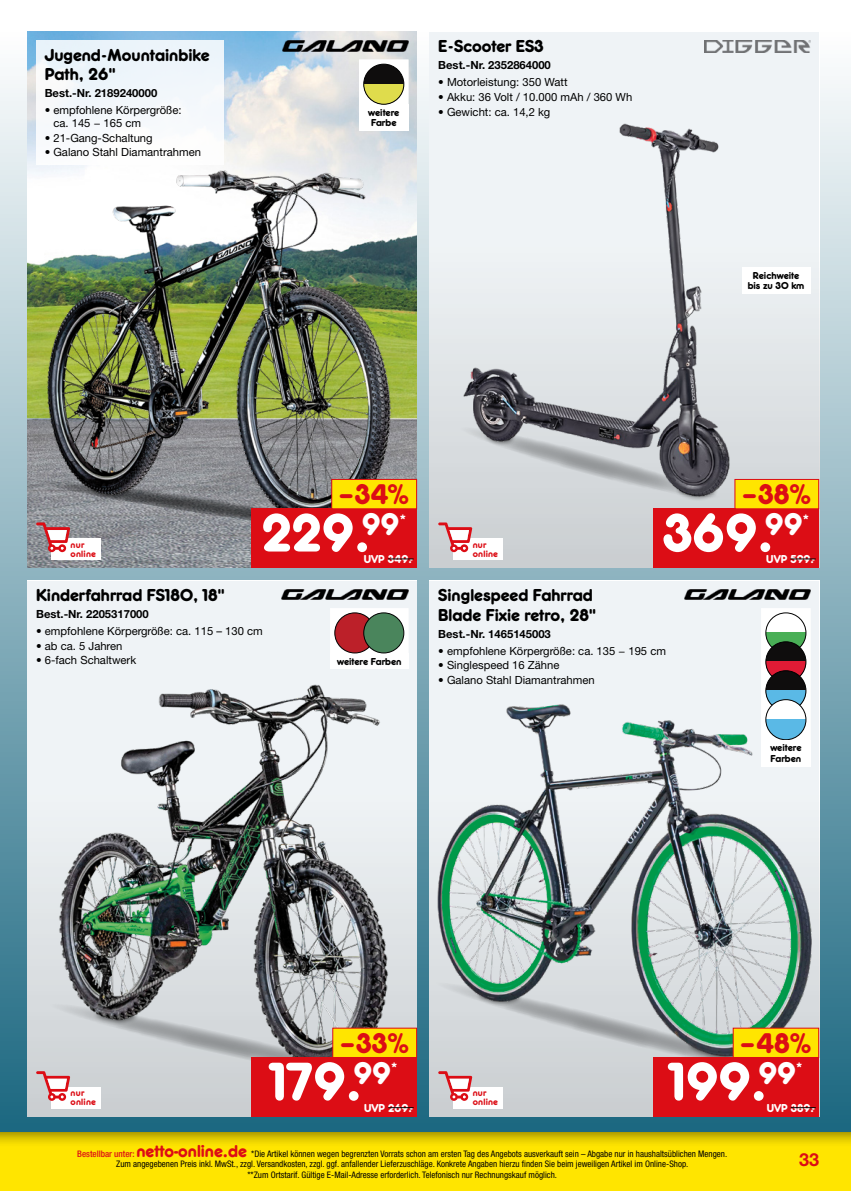
<style>
.page{position:relative;width:851px;height:1191px;background:#fff}
.page>*{position:absolute;margin:0;border:0;box-sizing:border-box;transform-origin:0 0}
.t1{font:500 56.25px "Frankfurter EF";color:#fff}
.t2{font:500 29.7px "Frankfurter EF";color:#dc0d15}
.t3{font:500 18px/19.5px "Frankfurter EF";color:#000}
.t4{font:700 18px "Helvetica Neue LT Std";color:#dc0d15}
.t5{font:500 12px "Frankfurter EF";color:#fff}
.t6{font:11.25px/12.8px "Helvetica Neue LT Std";color:#000}
.t7{font:700 11.25px "Helvetica Neue LT Std";color:#000}
.t8{font:500 10.5px/10.5px "Frankfurter EF";color:#000}
.t9{font:500 9.75px/9px "Frankfurter EF";letter-spacing:.02em;color:#dc0d15}
.t10{font:condensed 9px/10.6px "Helvetica Neue LT Std";color:#000;text-align:center}
.s1{font-weight:500;color:#dc0d15}
.s2{font-family:"Frankfurter D";font-weight:500;font-stretch:normal;font-size:18px;color:#dc0d15}
</style>
<div class="page">
<div style="left:0;top:1125px;width:850px;height:66px;background:#000;opacity:.5"></div>
<div style="left:0;top:32px;width:850px;height:1099px;background:linear-gradient(to bottom,#fdfefe,#1d6880)"></div>
<div style="left:429px;top:32px;width:390px;height:536px;background:linear-gradient(to bottom,#f8fcff,#d0d4d7)"></div>
<svg style="left:429px;top:580px;width:390px;height:536px;fill:#eff3f6"></svg>
<div style="left:28px;top:580px;width:389px;height:536px;background:linear-gradient(to bottom,#f8fcff,#d0d4d7)"></div>
<img style="left:28px;top:32px;width:389px;height:536px">
<img style="left:42px;top:170px;width:354px;height:309px">
<img style="left:437px;top:693px;width:374px;height:334px">
<img style="left:31px;top:684px;width:385px;height:386px">
<div style="left:453px;top:421px;width:273px;height:84px;background:#d1d6d8"></div>
<img style="left:487px;top:496px;width:24px;height:7px">
<div style="left:674px;top:479px;width:44px;height:22px;background:#d1d6d8"></div>
<img style="left:679px;top:496px;width:34px;height:7px">
<img style="left:462px;top:120px;width:271px;height:376px">
<div style="left:36px;top:40px;width:187px;height:125px;background:#f4f8fb"></div>
<div style="left:51px;top:538px;width:50px;height:21px;background:#fff"></div>
<svg style="left:32px;top:476px;width:339px;height:76px;background:#838287"></svg>
<div style="left:453px;top:538px;width:50px;height:21px;background:#fff"></div>
<svg style="left:438px;top:522px;width:34px;height:30px"></svg>
<div style="left:359px;top:105px;width:49px;height:26px;background:#fff"></div>
<svg style="left:358px;top:59px;width:51px;height:50px"></svg>
<div style="left:363px;top:64px;width:41px;height:40px;background:#0f0d0d;border-radius:50%"></div>
<svg style="left:363px;top:84px;width:41px;height:20px"></svg>
<div style="left:363px;top:64px;width:41px;height:41px;border:1px solid #000;border-radius:50%"></div>
<img style="left:282px;top:40px;width:126px;height:11px">
<div style="left:251px;top:508px;width:166px;height:60px;background:#dc0d15"></div>
<svg style="left:388px;top:558px;width:25px;height:1px"></svg>
<div style="left:332px;top:479px;width:84px;height:30px;background:#ffe500"></div>
<div style="left:331px;top:479px;width:86px;height:30px;border:1px solid #dc0d15"></div>
<img style="left:704px;top:40px;width:106px;height:12px">
<div style="left:653px;top:508px;width:166px;height:60px;background:#dc0d15"></div>
<svg style="left:790px;top:558px;width:25px;height:1px"></svg>
<div style="left:734px;top:479px;width:84px;height:30px;background:#ffe500"></div>
<div style="left:734px;top:479px;width:85px;height:30px;border:1px solid #dc0d15"></div>
<div style="left:741px;top:267px;width:69px;height:26px;background:#fff"></div>
<svg style="left:760px;top:608px;width:50px;height:136px"></svg>
<div style="left:765px;top:613px;width:40px;height:40px;background:#fff;border-radius:50%"></div>
<svg style="left:765px;top:633px;width:40px;height:20px"></svg>
<div style="left:765px;top:612px;width:41px;height:41px;border:1px solid #000;border-radius:50%"></div>
<div style="left:765px;top:642px;width:40px;height:40px;background:#0f0d0d;border-radius:50%"></div>
<svg style="left:765px;top:661px;width:40px;height:21px"></svg>
<div style="left:765px;top:641px;width:41px;height:41px;border:1px solid #000;border-radius:50%"></div>
<div style="left:765px;top:670px;width:40px;height:41px;background:#0f0d0d;border-radius:50%"></div>
<svg style="left:765px;top:690px;width:40px;height:21px"></svg>
<div style="left:765px;top:670px;width:41px;height:41px;border:1px solid #000;border-radius:50%"></div>
<div style="left:765px;top:699px;width:40px;height:40px;background:#fff;border-radius:50%"></div>
<svg style="left:765px;top:719px;width:40px;height:20px"></svg>
<div style="left:765px;top:699px;width:41px;height:41px;border:1px solid #000;border-radius:50%"></div>
<div style="left:761px;top:740px;width:49px;height:26px;background:#fff"></div>
<div style="left:453px;top:1087px;width:50px;height:21px;background:#fff"></div>
<svg style="left:428px;top:976px;width:370px;height:124px;background:#bac5c3"></svg>
<img style="left:684px;top:589px;width:126px;height:11px">
<div style="left:653px;top:1057px;width:166px;height:59px;background:#dc0d15"></div>
<svg style="left:790px;top:1107px;width:25px;height:1px"></svg>
<div style="left:733px;top:1028px;width:85px;height:29px;background:#ffe500"></div>
<div style="left:51px;top:1087px;width:50px;height:21px;background:#fff"></div>
<svg style="left:36px;top:998px;width:362px;height:102px;background:#babbbe"></svg>
<div style="left:330px;top:653px;width:78px;height:16px;background:#fff"></div>
<svg style="left:330px;top:608px;width:79px;height:50px"></svg>
<div style="left:335px;top:613px;width:40px;height:40px;background:#bc2029;border-radius:50%"></div>
<div style="left:334px;top:612px;width:41px;height:41px;border:1px solid #000;border-radius:50%"></div>
<div style="left:363px;top:613px;width:41px;height:40px;background:#4a855c;border-radius:50%"></div>
<div style="left:363px;top:612px;width:41px;height:41px;border:1px solid #000;border-radius:50%"></div>
<img style="left:282px;top:589px;width:126px;height:11px">
<div style="left:251px;top:1057px;width:166px;height:59px;background:#dc0d15"></div>
<svg style="left:388px;top:1107px;width:25px;height:1px"></svg>
<div style="left:333px;top:1028px;width:83px;height:29px;background:#ffe500"></div>
<h3 class="t3" style="left:45px;top:45px;width:166px">Jugend-Mountainbike<br>Path, 26"</h3>
<p class="t7" style="left:45px;top:86px;width:114px">Best.-Nr. 2189240000</p>
<p class="t6" style="left:53px;top:104px;width:130px;text-indent:-9px">• empfohlene Körpergröße: ca. 145 − 165 cm</p>
<p class="t6" style="left:45px;top:131px;width:109px">• 21-Gang-Schaltung</p>
<p class="t6" style="left:45px;top:146px;width:158px">• Galano Stahl Diamantrahmen</p>
<p class="t8" style="left:368px;top:107px;width:33px">weitere<br>Farbe</p>
<h3 class="t3" style="left:438px;top:37px;width:107px">E-Scooter ES3</h3>
<p class="t7" style="left:438px;top:58px;width:114px">Best.-Nr. 2352864000</p>
<p class="t6" style="left:438px;top:76px;width:131px">• Motorleistung: 350 Watt</p>
<p class="t6" style="left:438px;top:90px;width:195px">• Akku: 36 Volt / 10.000 mAh / 360 Wh</p>
<p class="t6" style="left:438px;top:105px;width:114px">• Gewicht: ca. 14,2 kg</p>
<p class="t8" style="left:747px;top:270px;width:58px;text-align:center">Reichweite bis zu 30 km</p>
<h2 class="t2" style="left:338px;top:478px;width:74px">–34%</h2>
<h1 class="t1" style="left:262px;top:502px;width:146px">229.<sup>99</sup><sup>*</sup></h1>
<h3 class="t5" style="left:364px;top:552px;width:51px">UVP 349.-</h3>
<p class="t9" style="left:71px;top:540px;width:27px">nur online</p>
<p class="t9" style="left:472px;top:540px;width:27px">nur online</p>
<h2 class="t2" style="left:741px;top:478px;width:73px">–38%</h2>
<h1 class="t1" style="left:662px;top:502px;width:148px">369.<sup>99</sup><sup>*</sup></h1>
<h3 class="t5" style="left:766px;top:552px;width:51px">UVP 599.-</h3>
<h3 class="t3" style="left:36px;top:585px;width:190px">Kinderfahrrad FS180, 18"</h3>
<p class="t7" style="left:36px;top:607px;width:114px">Best.-Nr. 2205317000</p>
<p class="t6" style="left:36px;top:624px;width:228px">• empfohlene Körpergröße: ca. 115 – 130 cm</p>
<p class="t6" style="left:36px;top:639px;width:88px">• ab ca. 5 Jahren</p>
<p class="t6" style="left:36px;top:654px;width:102px">• 6-fach Schaltwerk</p>
<p class="t8" style="left:337px;top:656px;width:66px">weitere Farben</p>
<h3 class="t3" style="left:438px;top:585px;width:160px">Singlespeed Fahrrad<br>Blade Fixie retro, 28"</h3>
<p class="t7" style="left:438px;top:626px;width:114px">Best.-Nr. 1465145003</p>
<p class="t6" style="left:438px;top:644px;width:229px">• empfohlene Körpergröße: ca. 135 − 195 cm</p>
<p class="t6" style="left:438px;top:658px;width:123px">• Singlespeed 16 Zähne</p>
<p class="t6" style="left:438px;top:673px;width:158px">• Galano Stahl Diamantrahmen</p>
<p class="t8" style="left:770px;top:742px;width:33px">weitere<br>Farben</p>
<p class="t9" style="left:71px;top:1088px;width:27px">nur online</p>
<h2 class="t2" style="left:339px;top:1026px;width:73px">–33%</h2>
<h1 class="t1" style="left:270px;top:1050px;width:129px">179.<sup>99</sup><sup>*</sup></h1>
<h3 class="t5" style="left:364px;top:1101px;width:51px">UVP 269.-</h3>
<p class="t9" style="left:472px;top:1088px;width:27px">nur online</p>
<h2 class="t2" style="left:739px;top:1026px;width:75px">–48%</h2>
<h1 class="t1" style="left:669px;top:1050px;width:135px">199.<sup>99</sup><sup>*</sup></h1>
<h3 class="t5" style="left:766px;top:1101px;width:50px">UVP 389.-</h3>
<p class="t10" style="left:77px;top:1148px;width:651px"><span class="s1">Bestellbar unter:</span> <span class="s2">netto-online.de</span> *Die Artikel können wegen begrenzten Vorrats schon am ersten Tag des Angebots ausverkauft sein – Abgabe nur in haushaltsüblichen Mengen.<br>Zum angegebenen Preis inkl. MwSt., zzgl. Versandkosten, zzgl. ggf. anfallender Lieferzuschläge. Konkrete Angaben hierzu finden Sie beim jeweiligen Artikel im Online-Shop.<br>**Zum Ortstarif. Gültige E-Mail-Adresse erforderlich. Telefonisch nur Rechnungskauf möglich.</p>
<h3 class="t4" style="left:798px;top:1148px;width:22px">33</h3>
</div>
